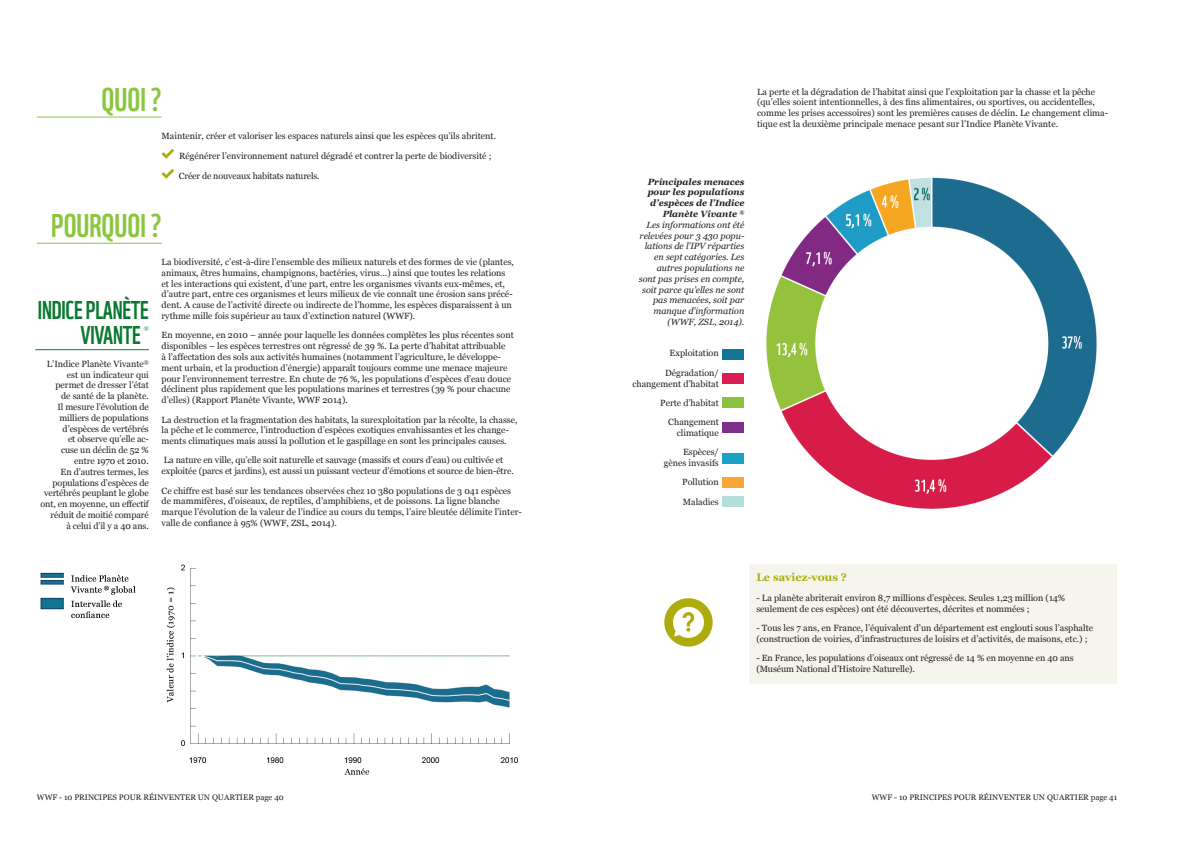
<style>
.page{position:relative;width:1191px;height:842px;background:#fff}
.page>*{position:absolute;margin:0;border:0;box-sizing:border-box;transform-origin:0 0}
.t1{font:32px "WWF";color:#8bc63e}
.t2{font:25px/25px "WWF";letter-spacing:-.01em;color:#0b7931}
.t3{font:700 11px "Georgia";color:#aeac0c}
.t4{font:9px/10.8px "Georgia";color:#231f20}
.t5{font:italic 9px/10.8px "Georgia";color:#231f20;text-align:right}
.t6{font:8px "Georgia";color:#231f20}
.t7{font:5.2px "Georgia";color:#0b7931}
.s1{font-weight:700}
</style>
<div class="page">
<div style="left:749px;top:564px;width:367px;height:119px;background:#f5f5ee"></div>
<svg style="left:162px;top:149px;width:12px;height:10px"></svg>
<svg style="left:162px;top:169px;width:12px;height:10px"></svg>
<img style="left:766px;top:177px;width:331px;height:332px">
<img style="left:166px;top:564px;width:352px;height:211px">
<img style="left:40px;top:572px;width:96px;height:145px">
<hr style="left:35px;top:349px;width:114px;height:1px;background:#0b7931">
<hr style="left:37px;top:117px;width:125px;height:1px;background:#8bc63e">
<hr style="left:37px;top:243px;width:125px;height:1px;background:#8bc63e">
<div style="left:721px;top:373px;width:22px;height:10px;background:#dc1c55"></div>
<div style="left:721px;top:349px;width:22px;height:10px;background:#127694"></div>
<div style="left:721px;top:398px;width:22px;height:10px;background:#8ac143"></div>
<div style="left:721px;top:422px;width:22px;height:11px;background:#7c2f8b"></div>
<div style="left:721px;top:453px;width:22px;height:10px;background:#1ba1c4"></div>
<div style="left:721px;top:477px;width:22px;height:10px;background:#f8a637"></div>
<div style="left:721px;top:496px;width:22px;height:11px;background:#b3dedc"></div>
<div style="left:664px;top:598px;width:48px;height:49px;background:#aeac0c;border-radius:50%"></div>
<svg style="left:673px;top:607px;width:31px;height:31px"></svg>
<h1 class="t1" style="left:102px;top:74px;width:62px">QUOI ?</h1>
<p class="t4" style="left:162px;top:130px;width:336px">Maintenir, créer et valoriser les espaces naturels ainsi que les espèces qu’ils abritent.</p>
<p class="t4" style="left:179px;top:150px;width:314px">Régénérer l’environnement naturel dégradé et contrer la perte de biodiversité ;</p>
<p class="t4" style="left:179px;top:170px;width:142px">Créer de nouveaux habitats naturels.</p>
<h1 class="t1" style="left:51px;top:201px;width:25px">POURQUOI</h1>
<h1 class="t1" style="left:151px;top:201px;width:12px">?</h1>
<h2 class="t2" style="left:80px;top:295px;width:70px;text-indent:-42px">Indice Planète<br>Vivante</h2>
<p class="t7" style="left:144px;top:325px;width:6px">®</p>
<p class="t4" style="left:40px;top:358px;width:110px;text-align:right">L’Indice Planète Vivante<sup>® </sup>est un indicateur qui permet de dresser l’état<br>de santé de la planète.<br>Il mesure l’évolution de milliers de populations d’espèces de vertébrés<br>et observe qu’elle ac-<br>cuse un déclin de 52 % entre 1970 et 2010.<br>En d’autres termes, les populations d’espèces de vertébrés peuplant le globe ont, en moyenne, un effectif réduit de moitié comparé<br>à celui d’il y a 40 ans.</p>
<p class="t4" style="left:162px;top:257px;width:354px">La biodiversité, c’est-à-dire l’ensemble des milieux naturels et des formes de vie (plantes, animaux, êtres humains, champignons, bactéries, virus…) ainsi que toutes les relations et les interactions qui existent, d’une part, entre les organismes vivants eux-mêmes, et, d’autre part, entre ces organismes et leurs milieux de vie connaît une érosion sans précé&shy;dent. A cause de l’activité directe ou indirecte de l’homme, les espèces disparaissent à un rythme mille fois supérieur au taux d’extinction naturel (WWF).</p>
<p class="t4" style="left:162px;top:330px;width:354px">En moyenne, en 2010 – année pour laquelle les données complètes les plus récentes sont disponibles – les espèces terrestres ont régressé de 39 %. La perte d’habitat attribuable<br>à l’affectation des sols aux activités humaines (notamment l’agriculture, le développe&shy;ment urbain, et la production d’énergie) apparaît toujours comme une menace majeure pour l’environnement terrestre. En chute de 76 %, les populations d’espèces d’eau douce déclinent plus rapidement que les populations marines et terrestres (39 % pour chacune d’elles) (Rapport Planète Vivante, WWF 2014).</p>
<p class="t4" style="left:162px;top:414px;width:357px">La destruction et la fragmentation des habitats, la surexploitation par la récolte, la chasse, la pêche et le commerce, l’introduction d’espèces exotiques envahissantes et les change&shy;ments climatiques mais aussi la pollution et le gaspillage en sont les principales causes.</p>
<p class="t4" style="left:162px;top:455px;width:354px">La nature en ville, qu’elle soit naturelle et sauvage (massifs et cours d’eau) ou cultivée et exploitée (parcs et jardins), est aussi un puissant vecteur d’émotions et source de bien-être.</p>
<p class="t4" style="left:162px;top:485px;width:361px">Ce chiffre est basé sur les tendances observées chez 10 380 populations de 3 041 espèces de mammifères, d’oiseaux, de reptiles, d’amphibiens, et de poissons. La ligne blanche marque l’évolution de la valeur de l’indice au cours du temps, l’aire bleutée délimite l’inter&shy;valle de confiance à 95% (WWF, ZSL, 2014).</p>
<p class="t4" style="left:757px;top:86px;width:352px">La perte et la dégradation de l’habitat ainsi que l’exploitation par la chasse et la pêche (qu’elles soient intentionnelles, à des fins alimentaires, ou sportives, ou accidentelles, comme les prises accessoires) sont les premières causes de déclin. Le changement clima&shy;tique est la deuxième principale menace pesant sur l’Indice Planète Vivante.</p>
<p class="t5" style="left:639px;top:176px;width:107px"><span class="s1">Principales menaces pour les populations d’espèces de l’Indice<br>Planète Vivante</span> <sup>®<br></sup>Les informations ont été relevées pour 3 430 popu&shy;lations de l’IPV réparties en sept catégories. Les autres populations ne sont pas prises en compte, soit parce qu’elles ne sont pas menacées, soit par manque d’information (WWF, ZSL, 2014).</p>
<p class="t4" style="left:665px;top:344px;width:55px;line-height:19.3px;text-align:center">Exploitation<br>Dégradation/</p>
<p class="t4" style="left:632px;top:374px;width:88px;line-height:19.3px;text-align:right">changement d’habitat<br>Perte d’habitat<br>Changement</p>
<p class="t4" style="left:676px;top:423px;width:44px;line-height:19.3px;text-align:right">climatique<br>Espèces/</p>
<p class="t4" style="left:682px;top:453px;width:38px;line-height:19.3px;text-align:justify;text-indent:-18px">gènes invasifs Pollution Maladies</p>
<p class="t3" style="left:756px;top:570px;width:92px">Le saviez-vous ?</p>
<p class="t4" style="left:756px;top:592px;width:310px">- La planète abriterait environ 8,7 millions d’espèces. Seules 1,23 million (14% seulement de ces espèces) ont été découvertes, décrites et nommées ;</p>
<p class="t4" style="left:756px;top:622px;width:338px">- Tous les 7 ans, en France, l’équivalent d’un département est englouti sous l’asphalte (construction de voiries, d’infrastructures de loisirs et d’activités, de maisons, etc.) ;</p>
<p class="t4" style="left:756px;top:653px;width:319px">- En France, les populations d’oiseaux ont régressé de 14 % en moyenne en 40 ans (Muséum National d’Histoire Naturelle).</p>
<p class="t6" style="left:37px;top:792px;width:248px">WWF - 10 Principes pour réinventer un quartier page 40</p>
<p class="t6" style="left:871px;top:792px;width:247px">WWF - 10 Principes pour réinventer un quartier page 41</p>
</div>
